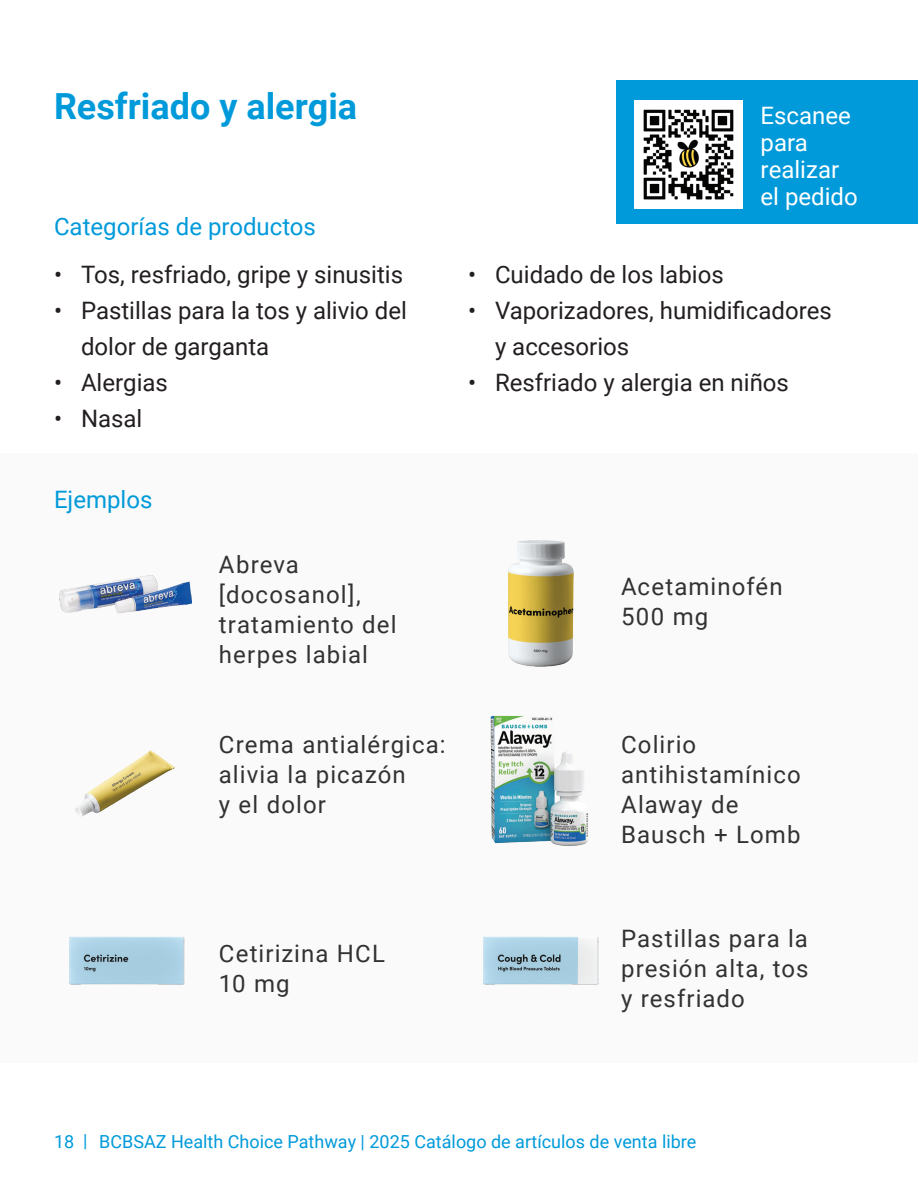
<style>
.page{position:relative;width:918px;height:1188px;background:#fff}
.page>*{position:absolute;margin:0;border:0;box-sizing:border-box;transform-origin:0 0}
.t1{font:700 36px "Roboto";color:#009ada}
.t2{font:24px/30px "Roboto";letter-spacing:.045em;color:#333233}
.t3{font:24px/36px "Roboto";color:#231f20}
.t4{font:24px "Roboto";color:#009ada}
.t5{font:24px/27px "Roboto";color:#fff}
.t6{font:18px "Roboto";color:#009ada}
</style>
<div class="page">
<div style="left:0;top:453px;width:918px;height:610px;background:#fafafa"></div>
<img style="left:60px;top:576px;width:132px;height:38px">
<img style="left:75px;top:750px;width:100px;height:67px">
<img style="left:69px;top:936px;width:116px;height:49px">
<div style="left:617px;top:80px;width:301px;height:143px;background:#009ada"></div>
<img style="left:635px;top:100px;width:108px;height:108px">
<img style="left:490px;top:715px;width:99px;height:131px">
<img style="left:508px;top:540px;width:66px;height:127px">
<img style="left:483px;top:936px;width:116px;height:49px">
<h1 class="t1" style="left:54px;top:81px;width:305px">Resfriado y alergia</h1>
<p class="t4" style="left:54px;top:210px;width:264px">Categorías de productos</p>
<p class="t3" style="left:54px;top:256px;width:351px">• Tos, resfriado, gripe y sinusitis</p>
<p class="t3" style="left:81px;top:292px;width:327px;text-indent:-27px">• Pastillas para la tos y alivio del dolor de garganta</p>
<p class="t3" style="left:54px;top:364px;width:116px">• Alergias</p>
<p class="t3" style="left:54px;top:400px;width:90px">• Nasal</p>
<p class="t4" style="left:54px;top:483px;width:100px">Ejemplos</p>
<p class="t2" style="left:219px;top:549px;width:81px">Abreva</p>
<p class="t2" style="left:219px;top:579px;width:179px">[docosanol], tratamiento del herpes labial</p>
<p class="t5" style="left:761px;top:101px;width:99px">Escanee para realizar el pedido</p>
<p class="t3" style="left:468px;top:256px;width:257px">• Cuidado de los labios</p>
<p class="t3" style="left:495px;top:292px;width:338px;text-indent:-27px">• Vaporizadores, humidificadores y accesorios</p>
<p class="t3" style="left:468px;top:364px;width:323px">• Resfriado y alergia en niños</p>
<p class="t2" style="left:621px;top:571px;width:163px">Acetaminofén<br>500 mg</p>
<p class="t2" style="left:219px;top:728px;width:228px">Crema antialérgica: alivia la picazón<br>y el dolor</p>
<p class="t2" style="left:621px;top:728px;width:181px">Colirio antihistamínico<br>Alaway de<br>Bausch + Lomb</p>
<p class="t2" style="left:219px;top:938px;width:167px">Cetirizina HCL<br>10 mg</p>
<p class="t2" style="left:621px;top:923px;width:189px;text-align:justify">Pastillas para la presión alta, tos y resfriado</p>
<p class="t6" style="left:54px;top:1129px;width:644px">18 | BCBSAZ Health Choice Pathway | 2025 Catálogo de artículos de venta libre</p>
</div>
